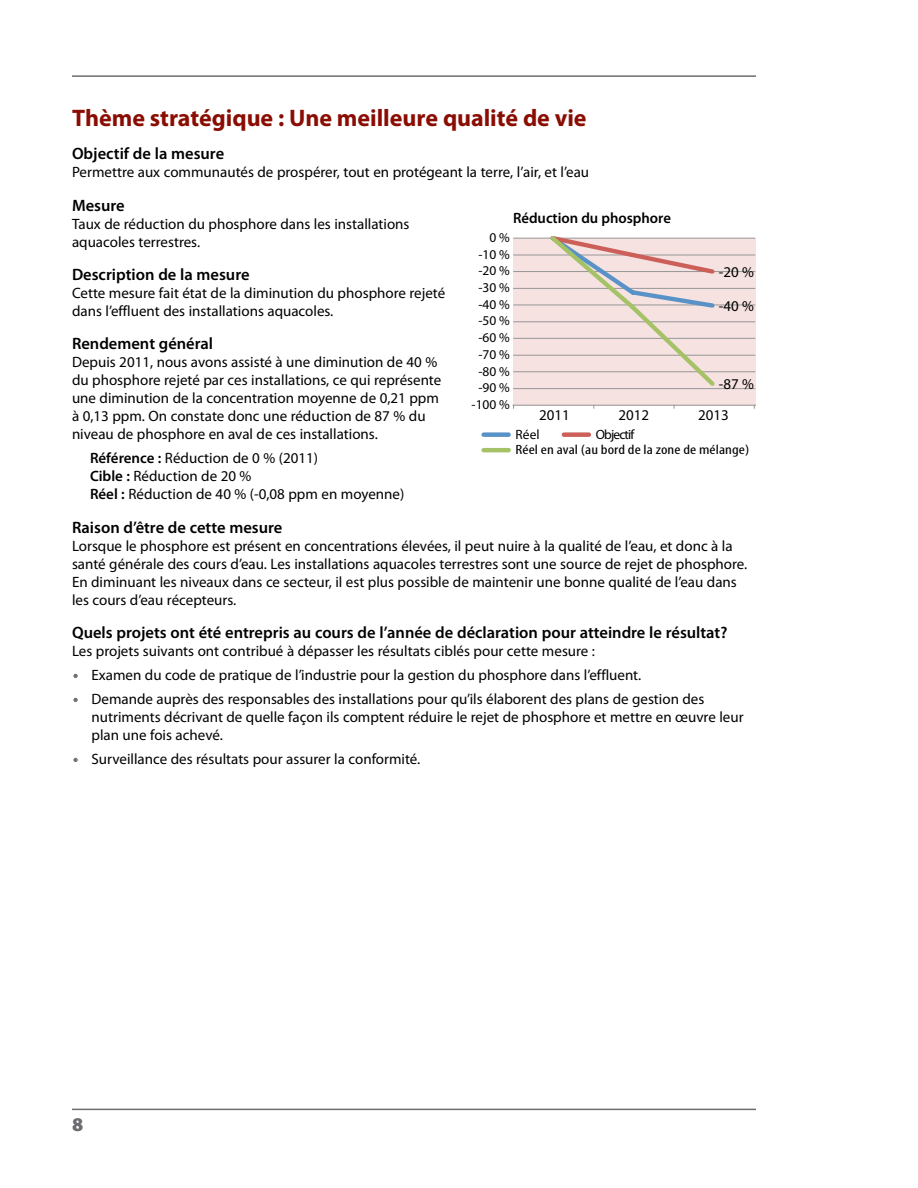
<style>
.page{position:relative;width:918px;height:1188px;background:#fff}
.page>*{position:absolute;margin:0;border:0;box-sizing:border-box;transform-origin:0 0}
.Performance_Measures{font:700 24px "Myriad Pro";letter-spacing:-.005em;color:#8a0d03}
.t1{font:900 19.5px "Myriad Pro";color:#6d6d71}
.chart_question{font:600 16.5px "Myriad Pro";color:#000}
.text{font:15px/18px "Myriad Pro";color:#000}
.text__b4_bullet{font:15px/18px "Myriad Pro";color:#000}
.text__indent{font:15px/18px "Myriad Pro";color:#000}
.t2{font:600 15px "Myriad Pro";color:#000}
.t3{font:13.5px "Myriad Pro";color:#000}
.t4{font:condensed 13.5px "Myriad Pro";letter-spacing:.005em;color:#000;scale:1.25 1}
.t5{font:13.5px "Myriad Pro";letter-spacing:-.065em;color:#000}
.s1{font-weight:600}
.s2{color:#6d6d71}
</style>
<div class="page">
<hr style="left:72px;top:1109px;width:684px;height:1px;background:#6d6d71">
<hr style="left:72px;top:75px;width:684px;height:2px;background:#6d6d71">
<svg style="left:74px;top:674px;width:4px;height:4px"></svg>
<svg style="left:74px;top:698px;width:4px;height:4px"></svg>
<svg style="left:74px;top:758px;width:4px;height:4px"></svg>
<div style="left:514px;top:238px;width:242px;height:168px;background:#f5e2e1"></div>
<hr style="left:514px;top:388px;width:241px;height:1px;background:#979797">
<hr style="left:514px;top:371px;width:241px;height:1px;background:#979797">
<hr style="left:514px;top:355px;width:241px;height:1px;background:#979797">
<hr style="left:514px;top:338px;width:241px;height:1px;background:#979797">
<hr style="left:514px;top:321px;width:241px;height:1px;background:#979797">
<hr style="left:514px;top:305px;width:241px;height:1px;background:#979797">
<hr style="left:514px;top:288px;width:241px;height:1px;background:#979797">
<hr style="left:514px;top:271px;width:241px;height:1px;background:#979797">
<hr style="left:514px;top:255px;width:241px;height:1px;background:#979797">
<hr style="left:514px;top:238px;width:241px;height:1px;background:#979797">
<hr style="left:513px;top:405px;width:243px;height:1px;background:#979797">
<svg style="left:547px;top:236px;width:172px;height:154px"></svg>
<div style="left:484px;top:432px;width:25px;height:5px;background:#5992c7"></div>
<div style="left:564px;top:432px;width:25px;height:5px;background:#cc6059"></div>
<hr style="left:484px;top:448px;width:25px;height:4px;background:#a6c267">
<p class="Performance_Measures" style="left:72px;top:102px;width:516px">Thème stratégique : Une meilleure qualité de vie</p>
<p class="chart_question" style="left:72px;top:143px;width:154px">Objectif de la mesure</p>
<p class="text" style="left:72px;top:163px;width:519px">Permettre aux communautés de prospérer, tout en protégeant la terre, l’air, et l’eau</p>
<p class="chart_question" style="left:72px;top:195px;width:54px">Mesure</p>
<p class="text" style="left:72px;top:214px;width:339px">Taux de réduction du phosphore dans les installations aquacoles terrestres.</p>
<p class="chart_question" style="left:72px;top:264px;width:179px">Description de la mesure</p>
<p class="text" style="left:72px;top:284px;width:375px">Cette mesure fait état de la diminution du phosphore rejeté dans l’effluent des installations aquacoles.</p>
<p class="chart_question" style="left:72px;top:333px;width:143px">Rendement général</p>
<p class="text__b4_bullet" style="left:72px;top:353px;width:371px">Depuis 2011, nous avons assisté à une diminution de 40 % du phosphore rejeté par ces installations, ce qui représente une diminution de la concentration moyenne de 0,21 ppm à 0,13 ppm. On constate donc une réduction de 87 % du niveau de phosphore en aval de ces installations.</p>
<p class="text__indent" style="left:90px;top:449px;width:316px"><span class="s1">Référence :</span> Réduction de 0 % (2011)<br><span class="s1">Cible :</span> Réduction de 20 %<br><span class="s1">Réel :</span> Réduction de 40 % (-0,08 ppm en moyenne)</p>
<p class="chart_question" style="left:72px;top:516px;width:212px">Raison d’être de cette mesure</p>
<p class="text" style="left:72px;top:536px;width:677px">Lorsque le phosphore est présent en concentrations élevées, il peut nuire à la qualité de l’eau, et donc à la santé générale des cours d’eau. Les installations aquacoles terrestres sont une source de rejet de phosphore.<br>En diminuant les niveaux dans ce secteur, il est plus possible de maintenir une bonne qualité de l’eau dans les cours d’eau récepteurs.</p>
<p class="chart_question" style="left:72px;top:622px;width:657px">Quels projets ont été entrepris au cours de l’année de déclaration pour atteindre le résultat?</p>
<p class="text__b4_bullet" style="left:72px;top:642px;width:525px">Les projets suivants ont contribué à dépasser les résultats ciblés pour cette mesure :</p>
<p class="text" style="left:74px;top:666px;width:569px"><span class="s2">•</span> Examen du code de pratique de l’industrie pour la gestion du phosphore dans l’effluent.</p>
<p class="text" style="left:92px;top:690px;width:654px;text-indent:-18px"><span class="s2">•</span> Demande auprès des responsables des installations pour qu’ils élaborent des plans de gestion des nutriments décrivant de quelle façon ils comptent réduire le rejet de phosphore et mettre en œuvre leur plan une fois achevé.</p>
<p class="text" style="left:74px;top:750px;width:348px"><span class="s2">•</span> Surveillance des résultats pour assurer la conformité.</p>
<p class="t2" style="left:513px;top:209px;width:160px">Réduction du phosphore</p>
<p class="t3" style="left:490px;top:229px;width:22px">0 %</p>
<p class="t3" style="left:478px;top:246px;width:33px">-10 %</p>
<p class="t3" style="left:478px;top:262px;width:33px">-20 %</p>
<p class="text" style="left:719px;top:262px;width:36px">-20 %</p>
<p class="t3" style="left:478px;top:279px;width:33px">-30 %</p>
<p class="t3" style="left:478px;top:296px;width:33px">-40 %</p>
<p class="text" style="left:719px;top:296px;width:36px">-40 %</p>
<p class="t3" style="left:478px;top:313px;width:33px">-50 %</p>
<p class="t3" style="left:478px;top:329px;width:33px">-60 %</p>
<p class="t3" style="left:478px;top:346px;width:33px">-70 %</p>
<p class="t3" style="left:478px;top:363px;width:33px">-80 %</p>
<p class="text" style="left:719px;top:375px;width:36px">-87 %</p>
<p class="t3" style="left:478px;top:379px;width:33px">-90 %</p>
<p class="t3" style="left:472px;top:396px;width:40px">-100 %</p>
<p class="text" style="left:539px;top:406px;width:32px">2011</p>
<p class="text" style="left:618px;top:406px;width:32px">2012</p>
<p class="text" style="left:698px;top:406px;width:32px">2013</p>
<p class="t3" style="left:516px;top:426px;width:26px">Réel</p>
<p class="t5" style="left:596px;top:426px;width:40px">Objectif</p>
<p class="t4" style="left:516px;top:441px;width:188px">Réel en aval (au bord de la zone de mélange)</p>
<h2 class="t1" style="left:72px;top:1112px;width:13px">8</h2>
</div>
